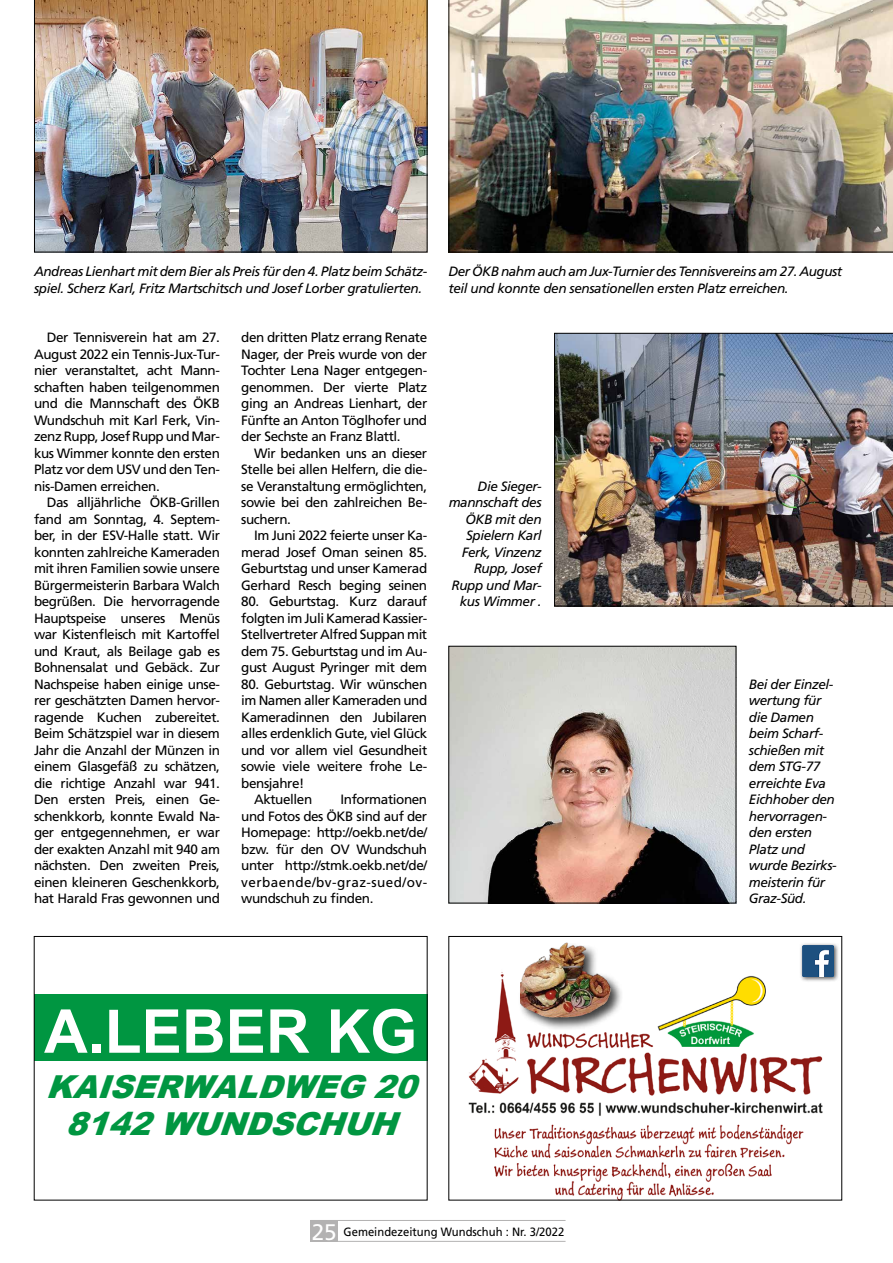
<style>
.page{position:relative;width:893px;height:1263px;background:#fff}
.page>*{position:absolute;margin:0;border:0;box-sizing:border-box;transform-origin:0 0}
.t1{font:700 60.45px "Arial";color:#fff}
.t2{font:italic 900 31.65px/36.9px "Arial";color:#009641;text-align:center}
.t3{font:13.5px/16.5px "Frutiger LT Std";letter-spacing:-.03em;color:#000;text-align:justify}
.t4{font:italic 13.5px/16.5px "Frutiger LT Std";letter-spacing:-.03em;color:#000}
.t5{font:12px "Frutiger LT Std";color:#000;scale:.94 1}
.s1{font-size:22.5px;color:#fff}
</style>
<div class="page">
<div style="left:310px;top:1220px;width:28px;height:22px;background:#b3b2b2"></div>
<hr style="left:310px;top:1220px;width:256px;height:1px;background:#b3b2b2">
<hr style="left:310px;top:1241px;width:256px;height:1px;background:#b3b2b2">
<img style="left:468px;top:972px;width:355px;height:226px">
<div style="left:449px;top:936px;width:393px;height:264px;border:1px solid #000"></div>
<div style="left:518px;top:941px;width:105px;height:90px;background:#000;opacity:.75"></div>
<img style="left:521px;top:941px;width:90px;height:79px">
<div style="left:34px;top:994px;width:393px;height:67px;background:#009641"></div>
<div style="left:34px;top:936px;width:393px;height:264px;border:1px solid #000"></div>
<div style="left:799px;top:942px;width:41px;height:41px;background:#000;opacity:.75"></div>
<img style="left:802px;top:945px;width:32px;height:32px">
<img style="left:554px;top:333px;width:339px;height:273px">
<img style="left:34px;top:0;width:393px;height:252px">
<img style="left:449px;top:0;width:444px;height:252px">
<img style="left:451px;top:648px;width:283px;height:253px">
<div style="left:449px;top:646px;width:287px;height:257px;border:1px solid #000"></div>
<p class="t4" style="left:34px;top:263px;width:395px">Andreas Lienhart mit dem Bier als Preis für den 4. Platz beim Schätz&shy;spiel. Scherz Karl, Fritz Martschitsch und Josef Lorber gratulierten.</p>
<p class="t4" style="left:449px;top:263px;width:395px">Der ÖKB nahm auch am Jux-Turnier des Tennisvereins am 27. August teil und konnte den sensationellen ersten Platz erreichen.</p>
<p class="t3" style="left:34px;top:329px;width:188px;text-indent:13px">Der Tennisverein hat am 27.<br>August 2022 ein Tennis-Jux-Tur&shy;nier veranstaltet, acht Mann&shy;schaften haben teilgenommen und die Mannschaft des ÖKB Wundschuh mit Karl Ferk, Vin&shy;zenz Rupp, Josef Rupp und Mar&shy;kus Wimmer konnte den ersten Platz vor dem USV und den Ten&shy;nis-Damen erreichen.</p>
<p class="t3" style="left:34px;top:494px;width:187px;text-indent:13px">Das alljährliche ÖKB-Grillen fand am Sonntag, 4. Septem&shy;ber, in der ESV-Halle statt. Wir konnten zahlreiche Kameraden mit ihren Familien sowie unsere Bürgermeisterin Barbara Walch begrüßen. Die hervorragende Hauptspeise unseres Menüs war Kistenfleisch mit Kartoffel und Kraut, als Beilage gab es Bohnensalat und Gebäck. Zur Nachspeise haben einige unse&shy;rer geschätzten Damen hervor&shy;ragende Kuchen zubereitet.<br>Beim Schätzspiel war in diesem Jahr die Anzahl der Münzen in einem Glasgefäß zu schätzen, die richtige Anzahl war 941.<br>Den ersten Preis, einen Ge&shy;schenkkorb, konnte Ewald Na&shy;ger entgegennehmen, er war der exakten Anzahl mit 940 am nächsten. Den zweiten Preis, einen kleineren Geschenkkorb, hat Harald Fras gewonnen und</p>
<p class="t3" style="left:241px;top:329px;width:187px">den dritten Platz errang Renate Nager, der Preis wurde von der Tochter Lena Nager entgegen&shy;genommen. Der vierte Platz ging an Andreas Lienhart, der Fünfte an Anton Töglhofer und der Sechste an Franz Blattl.</p>
<p class="t3" style="left:241px;top:445px;width:187px;text-indent:13px">Wir bedanken uns an dieser Stelle bei allen Helfern, die die&shy;se Veranstaltung ermöglichten, sowie bei den zahlreichen Be&shy;suchern.</p>
<p class="t3" style="left:241px;top:527px;width:187px;text-indent:13px">Im Juni 2022 feierte unser Ka&shy;merad Josef Oman seinen 85.<br>Geburtstag und unser Kamerad Gerhard Resch beging seinen</p>
<p class="t3" style="left:241px;top:593px;width:187px">80. Geburtstag. Kurz darauf folgten im Juli Kamerad Kassier-Stellvertreter Alfred Suppan mit dem 75. Geburtstag und im Au&shy;gust August Pyringer mit dem</p>
<p class="t3" style="left:241px;top:676px;width:187px">80. Geburtstag. Wir wünschen</p>
<p class="t3" style="left:241px;top:692px;width:188px">im Namen aller Kameraden und</p>
<p class="t3" style="left:241px;top:709px;width:187px">Kameradinnen den Jubilaren</p>
<p class="t3" style="left:241px;top:725px;width:187px">alles erdenklich Gute, viel Glück</p>
<p class="t3" style="left:241px;top:742px;width:187px">und vor allem viel Gesundheit</p>
<p class="t3" style="left:241px;top:758px;width:187px">sowie viele weitere frohe Le-</p>
<p class="t3" style="left:241px;top:775px;width:65px">bensjahre!</p>
<p class="t3" style="left:254px;top:791px;width:60px">Aktuellen</p>
<p class="t3" style="left:241px;top:791px;width:187px;text-indent:99px">Informationen und Fotos des ÖKB sind auf der Homepage: http://oekb.net/de/ bzw. für den OV Wundschuh unter http://stmk.oekb.net/de/ verbaende/bv-graz-sued/ov&shy;wundschuh zu finden.</p>
<p class="t4" style="left:449px;top:478px;width:94px;text-align:right">Die Sieger&shy;mannschaft des<br>ÖKB mit den<br>Spielern Karl<br>Ferk, Vinzenz<br>Rupp, Josef<br>Rupp und Mar&shy;kus Wimmer .</p>
<h1 class="t1" style="left:44px;top:992px;width:375px">A.LEBER KG</h1>
<h2 class="t2" style="left:46px;top:1067px;width:386px">KAISERWALDWEG20<br>8142WUNDSCHUH</h2>
<p class="t5" style="left:312px;top:1224px;width:270px"><span class="s1">25</span> Gemeindezeitung Wundschuh : Nr. 3/2022</p>
<p class="t4" style="left:749px;top:676px;width:89px">Bei der Einzel&shy;wertung für die Damen beim Scharf&shy;schießen mit dem STG-77 erreichte Eva<br>Eichhober den hervorragen&shy;den ersten<br>Platz und wurde Bezirks&shy;meisterin für<br>Graz-Süd.</p>
</div>
